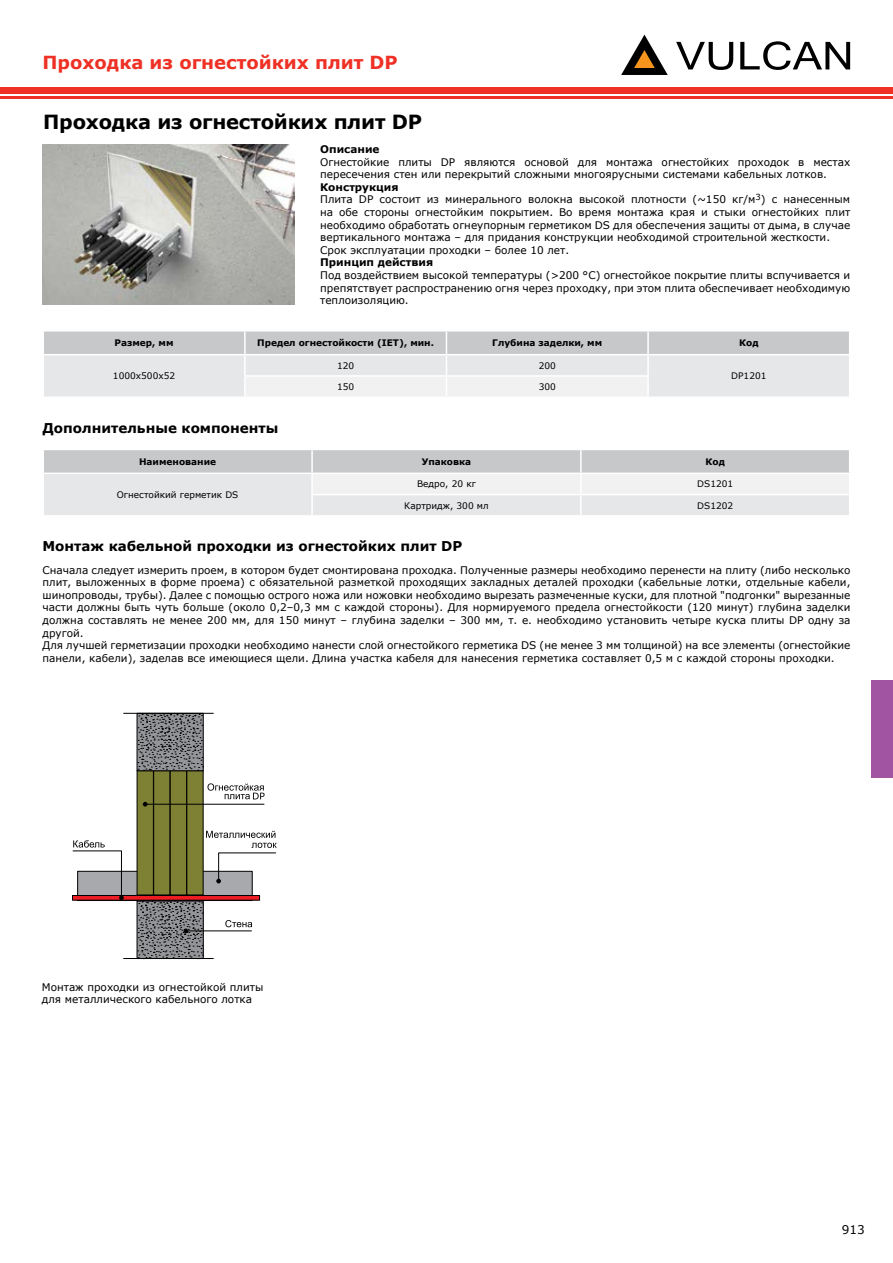
<style>
.page{position:relative;width:893px;height:1263px;background:#fff}
.page>*{position:absolute;margin:0;border:0;box-sizing:border-box;transform-origin:0 0}
.t1{font:700 19.5px "Verdana";letter-spacing:-.01em;color:#000}
.t2{font:700 18px "Verdana";color:#ee3124}
.t3{font:700 13.5px "Verdana";color:#000}
.t4{font:12px "Verdana";color:#000}
.t5{font:10.5px/12.6px "Verdana";color:#000}
.t6{font:700 10.5px "Verdana";color:#000}
.t7{font:9px "Verdana";color:#000}
.t8{font:700 9px "Verdana";color:#000}
.s1{font-weight:700}
</style>
<div class="page">
<svg style="left:0;top:87px;width:3px;height:12px"></svg>
<div style="left:2px;top:87px;width:891px;height:6px;background:#ee3124"></div>
<hr style="left:2px;top:96px;width:891px;height:3px;background:#ee3124">
<svg style="left:676px;top:41px;width:174px;height:29px"></svg>
<svg style="left:621px;top:35px;width:47px;height:40px"></svg>
<div style="left:872px;top:680px;width:21px;height:98px;background:#a154a1"></div>
<svg style="left:72px;top:712px;width:205px;height:247px"></svg>
<svg style="left:43px;top:331px;width:806px;height:65px"></svg>
<svg style="left:43px;top:450px;width:806px;height:65px"></svg>
<img style="left:43px;top:145px;width:252px;height:159px">
<h2 class="t2" style="left:43px;top:49px;width:357px">Проходка из огнестойких плит DP</h2>
<h1 class="t1" style="left:43px;top:108px;width:380px">Проходка из огнестойких плит DP</h1>
<p class="t6" style="left:320px;top:142px;width:61px">Описание</p>
<p class="t5" style="left:320px;top:155px;width:532px">Огнестойкие плиты DP являются основой для монтажа огнестойких проходок в местах пересечения стен или перекрытий сложными многоярусными системами кабельных лотков.</p>
<p class="t5" style="left:320px;top:180px;width:532px"><span class="s1">Конструкция<br></span>Плита DP состоит из минерального волокна высокой плотности (~150 кг/м<sup>3</sup>) с нанесенным на обе стороны огнестойким покрытием. Во время монтажа края и стыки огнестойких плит необходимо обработать огнеупорным герметиком DS для обеспечения защиты от дыма, в случае вертикального монтажа – для придания конструкции необходимой строительной жесткости.<br>Срок эксплуатации проходки – более 10 лет.</p>
<p class="t6" style="left:320px;top:255px;width:115px">Принцип действия</p>
<p class="t5" style="left:320px;top:269px;width:532px;text-align:justify">Под воздействием высокой температуры (&gt;200 °C) огнестойкое покрытие плиты вспучивается и препятствует распространению огня через проходку, при этом плита обеспечивает необходимую теплоизоляцию.</p>
<p class="t8" style="left:115px;top:336px;width:60px">Размер, мм</p>
<p class="t8" style="left:257px;top:336px;width:178px">Предел огнестойкости (IET), мин.</p>
<p class="t8" style="left:492px;top:336px;width:111px">Глубина заделки, мм</p>
<p class="t8" style="left:739px;top:336px;width:21px">Код</p>
<p class="t7" style="left:113px;top:370px;width:64px">1000х500х52</p>
<p class="t7" style="left:337px;top:359px;width:19px">120</p>
<p class="t7" style="left:539px;top:359px;width:19px">200</p>
<p class="t7" style="left:731px;top:370px;width:37px">DP1201</p>
<p class="t3" style="left:43px;top:418px;width:237px">Дополнительные компоненты</p>
<p class="t7" style="left:337px;top:381px;width:19px">150</p>
<p class="t7" style="left:539px;top:381px;width:19px">300</p>
<p class="t8" style="left:139px;top:455px;width:79px">Наименование</p>
<p class="t8" style="left:422px;top:455px;width:51px">Упаковка</p>
<p class="t8" style="left:706px;top:455px;width:21px">Код</p>
<p class="t7" style="left:117px;top:489px;width:123px">Огнестойкий герметик DS</p>
<p class="t7" style="left:417px;top:478px;width:60px">Ведро, 20 кг</p>
<p class="t7" style="left:697px;top:478px;width:37px">DS1201</p>
<p class="t7" style="left:404px;top:499px;width:86px">Картридж, 300 мл</p>
<p class="t7" style="left:697px;top:499px;width:37px">DS1202</p>
<p class="t3" style="left:43px;top:536px;width:421px">Монтаж кабельной проходки из огнестойких плит DP</p>
<p class="t5" style="left:43px;top:563px;width:809px">Сначала следует измерить проем, в котором будет смонтирована проходка. Полученные размеры необходимо перенести на плиту (либо несколько плит, выложенных в форме проема) с обязательной разметкой проходящих закладных деталей проходки (кабельные лотки, отдельные кабели, шинопроводы, трубы). Далее с помощью острого ножа или ножовки необходимо вырезать размеченные куски, для плотной "подгонки" вырезанные части должны быть чуть больше (около 0,2–0,3 мм с каждой стороны). Для нормируемого предела огнестойкости (120 минут) глубина заделки должна составлять не менее 200 мм, для 150 минут – глубина заделки – 300 мм, т. е. необходимо установить четыре куска плиты DP одну за другой.<br>Для лучшей герметизации проходки необходимо нанести слой огнестойкого герметика DS (не менее 3 мм толщиной) на все элементы (огнестойкие панели, кабели), заделав все имеющиеся щели. Длина участка кабеля для нанесения герметика составляет 0,5 м с каждой стороны проходки.</p>
<p class="t5" style="left:42px;top:980px;width:223px">Монтаж проходки из огнестойкой плиты для металлического кабельного лотка</p>
<p class="t4" style="left:842px;top:1221px;width:24px">913</p>
</div>
